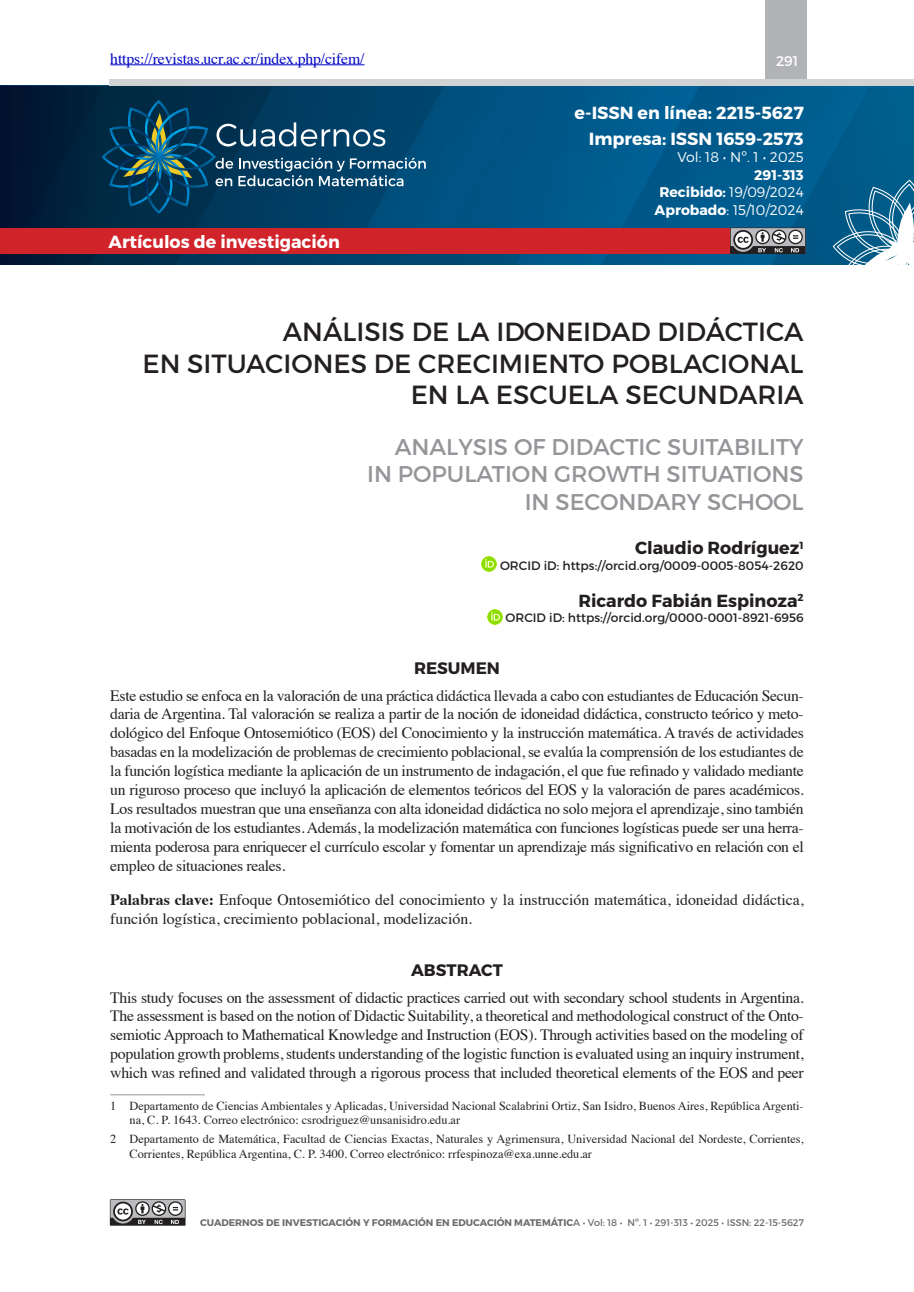
<style>
.page{position:relative;width:914px;height:1292px;background:#fff}
.page>*{position:absolute;margin:0;border:0;box-sizing:border-box;transform-origin:0 0}
.t1{font:26.25px/31.5px "Trueno Rg";color:#231f20;text-align:right}
.t2{font:22.75px/27.3px "Trueno Rg";color:#939598;text-align:right}
.t3{font:17.5px/25.2px "Trueno Bd";color:#fff;text-align:right}
.t4{font:17.5px "Trueno Bd";color:#231f20}
.t5{font:16.62px "Trueno Bd";color:#231f20}
.t6{font:15.75px/18.9px "Times";color:#231f20;text-align:justify}
.t7{font:15.75px "Times";letter-spacing:-.01em;color:#0005c4}
.t8{font:14px/17.5px "Trueno Lt";color:#fff;text-align:center}
.t9{font:14px "Trueno Bd";color:#fff}
.t10{font:14px "Trueno Rg";color:#fff}
.t11{font:12.25px/14.7px "Times";color:#231f20}
.t12{font:12.25px "Trueno Rg";color:#231f20}
.t13{font:9.62px "Trueno Bd";color:#6c6d70}
.s1{font-family:"Trueno Bd"}
.s2{font-weight:700}
.s3{font-family:"Trueno Rg"}
</style>
<div class="page">
<svg style="left:0;top:86px;width:914px;height:178px;background:#004c78"></svg>
<div style="left:0;top:228px;width:803px;height:26px;background:#d1232a"></div>
<div style="left:765px;top:0;width:41px;height:86px;background:#b2b3b7"></div>
<div style="left:108px;top:80px;width:806px;height:6px;background:#d1d2d4"></div>
<svg style="left:102px;top:100px;width:324px;height:128px;background:#124b6a"></svg>
<svg style="left:831px;top:179px;width:83px;height:86px"></svg>
<svg style="left:730px;top:227px;width:75px;height:27px;background:#848486"></svg>
<svg style="left:110px;top:1199px;width:75px;height:26px"></svg>
<hr style="left:110px;top:64px;width:254px;height:1px;background:#0005c4">
<img style="left:482px;top:557px;width:15px;height:15px">
<img style="left:487px;top:609px;width:15px;height:15px">
<hr style="left:110px;top:1094px;width:95px;height:1px;background:#939598">
<p class="t7" style="left:110px;top:44px;width:256px">https://revistas.ucr.ac.cr/index.php/cifem/</p>
<p class="t3" style="left:108px;top:229px;width:233px">Artículos de investigación</p>
<p class="t10" style="left:776px;top:52px;width:24px">291</p>
<p class="t3" style="left:574px;top:101px;width:231px">e-ISSN en línea: 2215-5627<br>Impresa: ISSN 1659-2573</p>
<p class="t8" style="left:677px;top:148px;width:128px">Vol: 18 • Nº. 1 • 2025</p>
<p class="t9" style="left:754px;top:166px;width:51px">291-313</p>
<p class="t8" style="left:654px;top:183px;width:151px"><span class="s1">Recibido:</span> 19/09/2024<br><span class="s1">Aprobado</span>: 15/10/2024</p>
<h1 class="t1" style="left:142px;top:316px;width:662px">ANÁLISIS DE LA IDONEIDAD DIDÁCTICA<br>EN SITUACIONES DE CRECIMIENTO POBLACIONAL<br>EN LA ESCUELA SECUNDARIA</h1>
<h2 class="t2" style="left:367px;top:433px;width:438px">ANALYSIS OF DIDACTIC SUITABILITY<br>IN POPULATION GROWTH SITUATIONS<br>IN SECONDARY SCHOOL</h2>
<p class="t4" style="left:635px;top:537px;width:170px">Claudio Rodríguez<sup>1</sup></p>
<p class="t12" style="left:500px;top:558px;width:305px">ORCID iD: https://orcid.org/0009-0005-8054-2620</p>
<p class="t4" style="left:578px;top:589px;width:227px">Ricardo Fabián Espinoza<sup>2</sup></p>
<p class="t12" style="left:505px;top:610px;width:299px">ORCID iD: https://orcid.org/0000-0001-8921-6956</p>
<p class="t5" style="left:414px;top:657px;width:87px">RESUMEN</p>
<p class="t6" style="left:110px;top:684px;width:695px">Este estudio se enfoca en la valoración de una práctica didáctica llevada a cabo con estudiantes de Educación Secun&shy;daria de Argentina. Tal valoración se realiza a partir de la noción de idoneidad didáctica, constructo teórico y meto&shy;dológico del Enfoque Ontosemiótico (EOS) del Conocimiento y la instrucción matemática. A través de actividades basadas en la modelización de problemas de crecimiento poblacional, se evalúa la comprensión de los estudiantes de la función logística mediante la aplicación de un instrumento de indagación, el que fue refinado y validado mediante un riguroso proceso que incluyó la aplicación de elementos teóricos del EOS y la valoración de pares académicos.<br>Los resultados muestran que una enseñanza con alta idoneidad didáctica no solo mejora el aprendizaje, sino también la motivación de los estudiantes. Además, la modelización matemática con funciones logísticas puede ser una herra&shy;mienta poderosa para enriquecer el currículo escolar y fomentar un aprendizaje más significativo en relación con el empleo de situaciones reales.</p>
<p class="t6" style="left:110px;top:889px;width:695px"><span class="s2">Palabras clave:</span> Enfoque Ontosemiótico del conocimiento y la instrucción matemática, idoneidad didáctica, función logística, crecimiento poblacional, modelización.</p>
<p class="t5" style="left:411px;top:959px;width:93px">ABSTRACT</p>
<p class="t6" style="left:110px;top:986px;width:695px">This study focuses on the assessment of didactic practices carried out with secondary school students in Argentina.<br>The assessment is based on the notion of Didactic Suitability, a theoretical and methodological construct of the Onto&shy;semiotic Approach to Mathematical Knowledge and Instruction (EOS). Through activities based on the modeling of population growth problems, students understanding of the logistic function is evaluated using an inquiry instrument, which was refined and validated through a rigorous process that included theoretical elements of the EOS and peer</p>
<p class="t11" style="left:129px;top:1097px;width:675px;text-indent:-19px">1 Departamento de Ciencias Ambientales y Aplicadas, Universidad Nacional Scalabrini Ortiz, San Isidro, Buenos Aires, República Argenti&shy;na, C. P. 1643. Correo electrónico: csrodriguez@unsanisidro.edu.ar</p>
<p class="t11" style="left:129px;top:1130px;width:675px;text-indent:-19px">2 Departamento de Matemática, Facultad de Ciencias Exactas, Naturales y Agrimensura, Universidad Nacional del Nordeste, Corrientes,<br>Corrientes, República Argentina, C. P. 3400. Correo electrónico: rrfespinoza@exa.unne.edu.ar</p>
<p class="t13" style="left:200px;top:1216px;width:605px">CUADERNOS DE INVESTIGACIÓN Y FORMACIÓN EN EDUCACIÓN MATEMÁTIC<span class="s3">A • Vol: 18 • Nº. 1 • 291-313 • 2025 • ISSN: 22-15-5627</span></p>
</div>
